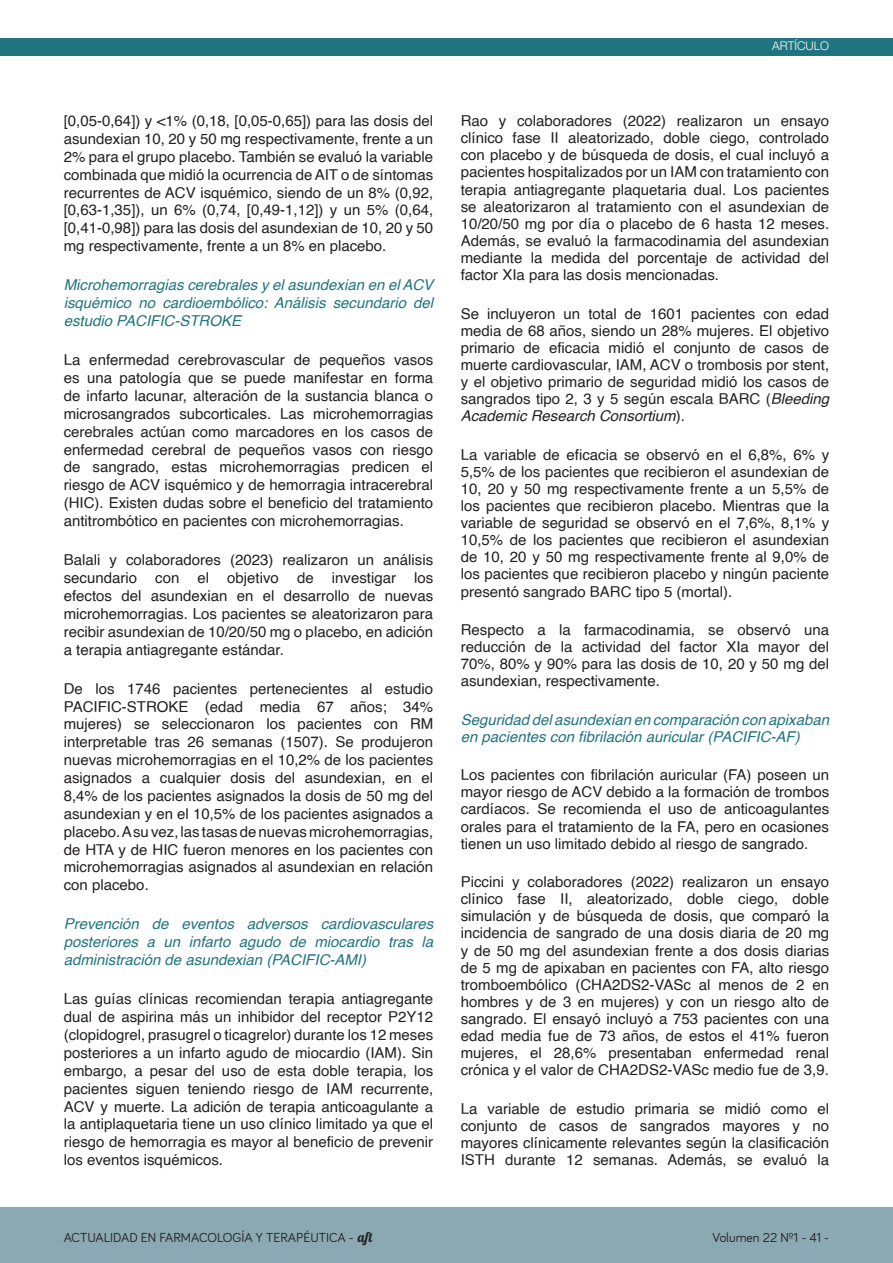
<style>
.page{position:relative;width:893px;height:1263px;background:#fff}
.page>*{position:absolute;margin:0;border:0;box-sizing:border-box;transform-origin:0 0}
.ESTANDAR_2{font:15px/17.1px "Helvetica";color:#231f20;text-align:justify}
.ESTANDAR_2-2{font:italic 15px/17.9px "Helvetica";color:#20747f;text-align:justify}
.NUMERACIÓN{font:13.5px "Bariol";color:#231f20}
.t1{font:300 12px "Helvetica Neue";color:#fff}
.s1{font-style:italic}
.s2{font-family:"Lobster 1.4"}
</style>
<div class="page">
<div style="left:0;top:38px;width:893px;height:17px;background:#20747f"></div>
<div style="left:0;top:1208px;width:893px;height:55px;background:#8ba9b2"></div>
<p class="t1" style="left:772px;top:38px;width:58px">ARTÍCULO</p>
<p class="ESTANDAR_2" style="left:64px;top:112px;width:371px;line-height:17.9px">[0,05-0,64]) y &lt;1% (0,18, [0,05-0,65]) para las dosis del asundexian 10, 20 y 50 mg respectivamente, frente a un 2% para el grupo placebo. También se evaluó la variable combinada que midió la ocurrencia de AIT o de síntomas recurrentes de ACV isquémico, siendo de un 8% (0,92, [0,63-1,35]), un 6% (0,74, [0,49-1,12]) y un 5% (0,64, [0,41-0,98]) para las dosis del asundexian de 10, 20 y 50 mg respectivamente, frente a un 8% en placebo.</p>
<p class="ESTANDAR_2-2" style="left:64px;top:276px;width:371px">Microhemorragias cerebrales y el asundexian en el ACV isquémico no cardioembólico: Análisis secundario del estudio PACIFIC-STROKE</p>
<p class="ESTANDAR_2" style="left:64px;top:351px;width:371px;line-height:17.9px">La enfermedad cerebrovascular de pequeños vasos es una patología que se puede manifestar en forma de infarto lacunar, alteración de la sustancia blanca o microsangrados subcorticales. Las microhemorragias cerebrales actúan como marcadores en los casos de enfermedad cerebral de pequeños vasos con riesgo de sangrado, estas microhemorragias predicen el riesgo de ACV isquémico y de hemorragia intracerebral (HIC). Existen dudas sobre el beneficio del tratamiento antitrombótico en pacientes con microhemorragias.</p>
<p class="ESTANDAR_2" style="left:64px;top:551px;width:371px;line-height:17.9px">Balali y colaboradores (2023) realizaron un análisis secundario con el objetivo de investigar los efectos del asundexian en el desarrollo de nuevas microhemorragias. Los pacientes se aleatorizaron para recibir asundexian de 10/20/50 mg o placebo, en adición a terapia antiagregante estándar.</p>
<p class="ESTANDAR_2" style="left:64px;top:680px;width:371px;line-height:17.9px">De los 1746 pacientes pertenecientes al estudio PACIFIC-STROKE (edad media 67 años; 34% mujeres) se seleccionaron los pacientes con RM interpretable tras 26 semanas (1507). Se produjeron nuevas microhemorragias en el 10,2% de los pacientes asignados a cualquier dosis del asundexian, en el 8,4% de los pacientes asignados la dosis de 50 mg del asundexian y en el 10,5% de los pacientes asignados a placebo. A su vez, las tasas de nuevas microhemorragias, de HTA y de HIC fueron menores en los pacientes con microhemorragias asignados al asundexian en relación con placebo.</p>
<p class="ESTANDAR_2-2" style="left:64px;top:915px;width:371px">Prevención de eventos adversos cardiovasculares posteriores a un infarto agudo de miocardio tras la administración de asundexian (PACIFIC-AMI)</p>
<p class="ESTANDAR_2" style="left:64px;top:990px;width:371px;line-height:17.9px">Las guías clínicas recomiendan terapia antiagregante dual de aspirina más un inhibidor del receptor P2Y12 (clopidogrel, prasugrel o ticagrelor) durante los 12 meses posteriores a un infarto agudo de miocardio (IAM). Sin embargo, a pesar del uso de esta doble terapia, los pacientes siguen teniendo riesgo de IAM recurrente, ACV y muerte. La adición de terapia anticoagulante a la antiplaquetaria tiene un uso clínico limitado ya que el riesgo de hemorragia es mayor al beneficio de prevenir los eventos isquémicos.</p>
<p class="ESTANDAR_2" style="left:461px;top:113px;width:370px">Rao y colaboradores (2022) realizaron un ensayo clínico fase II aleatorizado, doble ciego, controlado con placebo y de búsqueda de dosis, el cual incluyó a pacientes hospitalizados por un IAM con tratamiento con terapia antiagregante plaquetaria dual. Los pacientes se aleatorizaron al tratamiento con el asundexian de 10/20/50 mg por día o placebo de 6 hasta 12 meses.<br>Además, se evaluó la farmacodinamia del asundexian mediante la medida del porcentaje de actividad del factor XIa para las dosis mencionadas.</p>
<p class="ESTANDAR_2" style="left:461px;top:305px;width:370px">Se incluyeron un total de 1601 pacientes con edad media de 68 años, siendo un 28% mujeres. El objetivo primario de eficacia midió el conjunto de casos de muerte cardiovascular, IAM, ACV o trombosis por stent, y el objetivo primario de seguridad midió los casos de sangrados tipo 2, 3 y 5 según escala BARC (<span class="s1">Bleeding Academic Research Consortium</span>).</p>
<p class="ESTANDAR_2" style="left:461px;top:446px;width:370px">La variable de eficacia se observó en el 6,8%, 6% y 5,5% de los pacientes que recibieron el asundexian de 10, 20 y 50 mg respectivamente frente a un 5,5% de los pacientes que recibieron placebo. Mientras que la variable de seguridad se observó en el 7,6%, 8,1% y 10,5% de los pacientes que recibieron el asundexian de 10, 20 y 50 mg respectivamente frente al 9,0% de los pacientes que recibieron placebo y ningún paciente presentó sangrado BARC tipo 5 (mortal).</p>
<p class="ESTANDAR_2" style="left:461px;top:622px;width:370px">Respecto a la farmacodinamia, se observó una reducción de la actividad del factor XIa mayor del 70%, 80% y 90% para las dosis de 10, 20 y 50 mg del asundexian, respectivamente.</p>
<p class="ESTANDAR_2-2" style="left:461px;top:711px;width:370px;line-height:17.1px">Seguridad del asundexian en comparación con apixaban en pacientes con fibrilación auricular (PACIFIC-AF)</p>
<p class="ESTANDAR_2" style="left:461px;top:767px;width:370px">Los pacientes con fibrilación auricular (FA) poseen un mayor riesgo de ACV debido a la formación de trombos cardíacos. Se recomienda el uso de anticoagulantes orales para el tratamiento de la FA, pero en ocasiones tienen un uso limitado debido al riesgo de sangrado.</p>
<p class="ESTANDAR_2" style="left:461px;top:874px;width:370px">Piccini y colaboradores (2022) realizaron un ensayo clínico fase II, aleatorizado, doble ciego, doble simulación y de búsqueda de dosis, que comparó la incidencia de sangrado de una dosis diaria de 20 mg y de 50 mg del asundexian frente a dos dosis diarias de 5 mg de apixaban en pacientes con FA, alto riesgo tromboembólico (CHA2DS2-VASc al menos de 2 en hombres y de 3 en mujeres) y con un riesgo alto de sangrado. El ensayó incluyó a 753 pacientes con una edad media fue de 73 años, de estos el 41% fueron mujeres, el 28,6% presentaban enfermedad renal crónica y el valor de CHA2DS2-VASc medio fue de 3,9.</p>
<p class="ESTANDAR_2" style="left:461px;top:1100px;width:370px">La variable de estudio primaria se midió como el conjunto de casos de sangrados mayores y no mayores clínicamente relevantes según la clasificación ISTH durante 12 semanas. Además, se evaluó la</p>
<p class="NUMERACIÓN" style="left:64px;top:1229px;width:310px">ACTUALIDAD EN FARMACOLOGÍA Y TERAPÉUTICA - <span class="s2">aft</span></p>
<p class="NUMERACIÓN" style="left:713px;top:1229px;width:118px">Volumen 22 Nº1 - 41 -</p>
</div>
